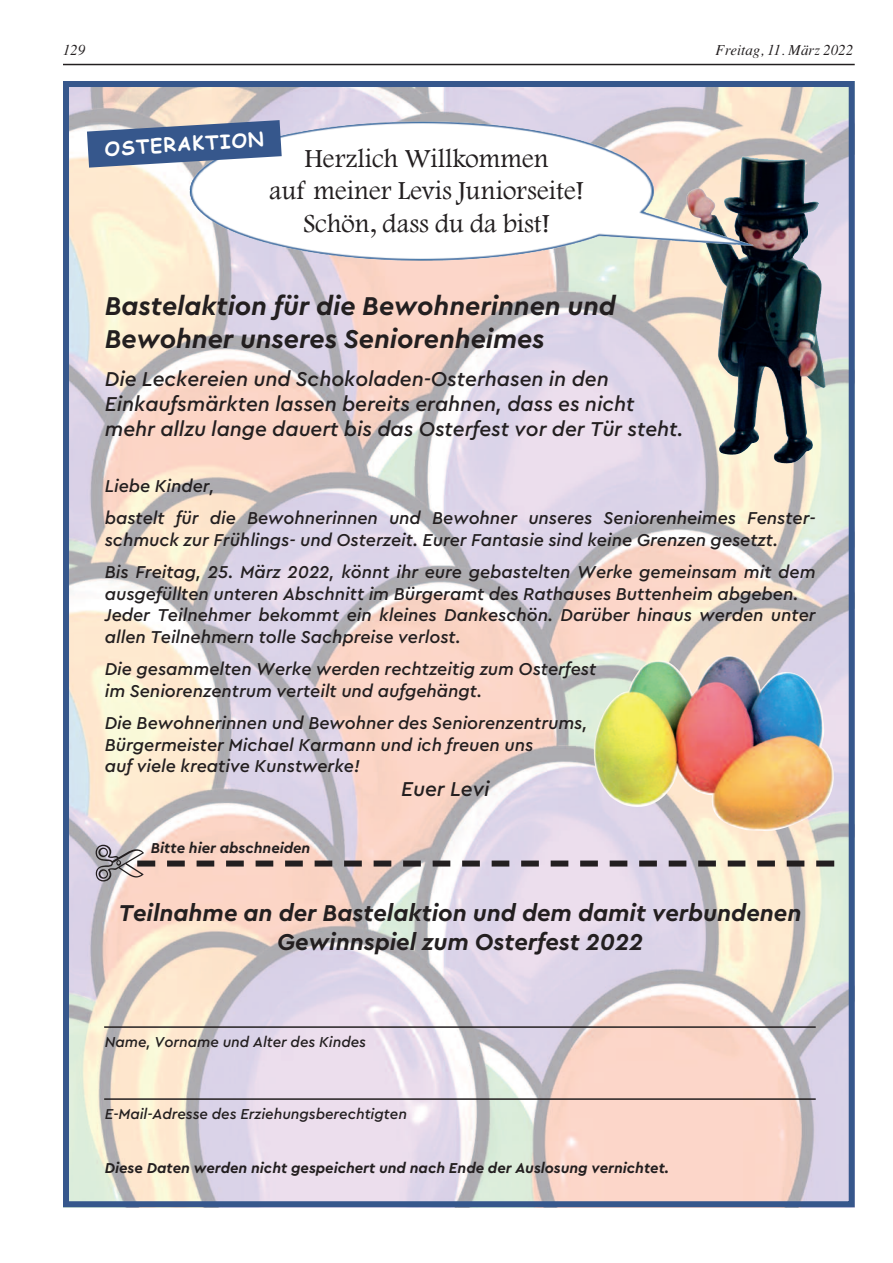
<style>
.page{position:relative;width:893px;height:1263px;background:#fff}
.page>*{position:absolute;margin:0;border:0;box-sizing:border-box;transform-origin:0 0}
.t1{font:27px/32.4px "Footlight MT Light";color:#231f20;text-align:center}
.t2{font:italic 700 27px/32.4px "Cera Pro";color:#231f20}
.t3{font:italic 700 24px/28.8px "Cera Pro";color:#231f20;text-align:center}
.t4{font:italic 500 21px/25.2px "Cera Pro";color:#231f20}
.t5{font:700 19.35px "Comic Sans MS";color:#fff}
.t6{font:italic 500 18px/21.6px "Cera Pro";color:#231f20}
.t7{font:italic 700 15px "Cera Pro";color:#231f20}
.t8{font:italic 500 15px "Cera Pro";color:#231f20}
.t9{font:italic 15px "Times";color:#231f20}
</style>
<div class="page">
<hr style="left:63px;top:64px;width:792px;height:1px;background:#231f20">
<img style="left:70px;top:88px;width:778px;height:1112px">
<div style="left:63px;top:81px;width:792px;height:1126px;border:6px solid #36578c"></div>
<img style="left:686px;top:188px;width:40px;height:46px">
<img style="left:190px;top:123px;width:185px;height:67px">
<svg style="left:87px;top:120px;width:195px;height:48px;background:#6279a0"></svg>
<img style="left:593px;top:655px;width:241px;height:177px">
<hr style="left:104px;top:1026px;width:712px;height:2px;background:#231f20">
<hr style="left:104px;top:1098px;width:712px;height:2px;background:#231f20">
<svg style="left:155px;top:860px;width:661px;height:6px;background:#7f7473"></svg>
<div style="left:137px;top:860px;width:18px;height:6px;background:#231f20"></div>
<div style="left:816px;top:860px;width:18px;height:6px;background:#231f20"></div>
<svg style="left:96px;top:845px;width:48px;height:36px"></svg>
<p class="t9" style="left:63px;top:41px;width:24px">129</p>
<p class="t9" style="left:716px;top:41px;width:139px">Freitag, 11. März 2022</p>
<p class="t5" style="left:104px;top:134px;width:161px;rotate:-3deg">OsteraktiOn</p>
<h1 class="t1" style="left:269px;top:144px;width:317px">Herzlich Willkommen<br>auf meiner Levis Juniorseite!<br>Schön, dass du da bist!</h1>
<h1 class="t2" style="left:105px;top:291px;width:513px">Bastelaktion für die Bewohnerinnen und<br>Bewohner unseres Seniorenheimes</h1>
<p class="t4" style="left:105px;top:367px;width:580px">Die Leckereien und Schokoladen-Osterhasen in den<br>Einkaufsmärkten lassen bereits erahnen, dass es nicht mehr allzu lange dauert bis das Osterfest vor der Tür steht.</p>
<p class="t6" style="left:105px;top:470px;width:712px;line-height:32.4px">Liebe Kinder,<br>bastelt für die Bewohnerinnen und Bewohner unseres Seniorenheimes Fenster-</p>
<p class="t6" style="left:105px;top:524px;width:712px;line-height:32.4px">schmuck zur Frühlings- und Osterzeit. Eurer Fantasie sind keine Grenzen gesetzt.<br>Bis Freitag, 25. März 2022, könnt ihr eure gebastelten Werke gemeinsam mit dem</p>
<p class="t6" style="left:105px;top:583px;width:712px">ausgefüllten unteren Abschnitt im Bürgeramt des Rathauses Buttenheim abgeben.<br>Jeder Teilnehmer bekommt ein kleines Dankeschön. Darüber hinaus werden unter allen Teilnehmern tolle Sachpreise verlost.</p>
<p class="t6" style="left:105px;top:659px;width:493px">Die gesammelten Werke werden rechtzeitig zum Osterfest im Seniorenzentrum verteilt und aufgehängt.</p>
<p class="t6" style="left:105px;top:713px;width:484px">Die Bewohnerinnen und Bewohner des Seniorenzentrums,<br>Bürgermeister Michael Karmann und ich freuen uns<br>auf viele kreative Kunstwerke!</p>
<p class="t4" style="left:401px;top:777px;width:90px">Euer Levi</p>
<p class="t7" style="left:151px;top:841px;width:161px">Bitte hier abschneiden</p>
<h2 class="t3" style="left:119px;top:899px;width:684px">Teilnahme an der Bastelaktion und dem damit verbundenen<br>Gewinnspiel zum Osterfest 2022</h2>
<p class="t8" style="left:105px;top:1035px;width:263px">Name, Vorname und Alter des Kindes</p>
<p class="t8" style="left:105px;top:1107px;width:304px">E-Mail-Adresse des Erziehungsberechtigten</p>
<p class="t7" style="left:105px;top:1161px;width:566px">Diese Daten werden nicht gespeichert und nach Ende der Auslosung vernichtet.</p>
</div>
